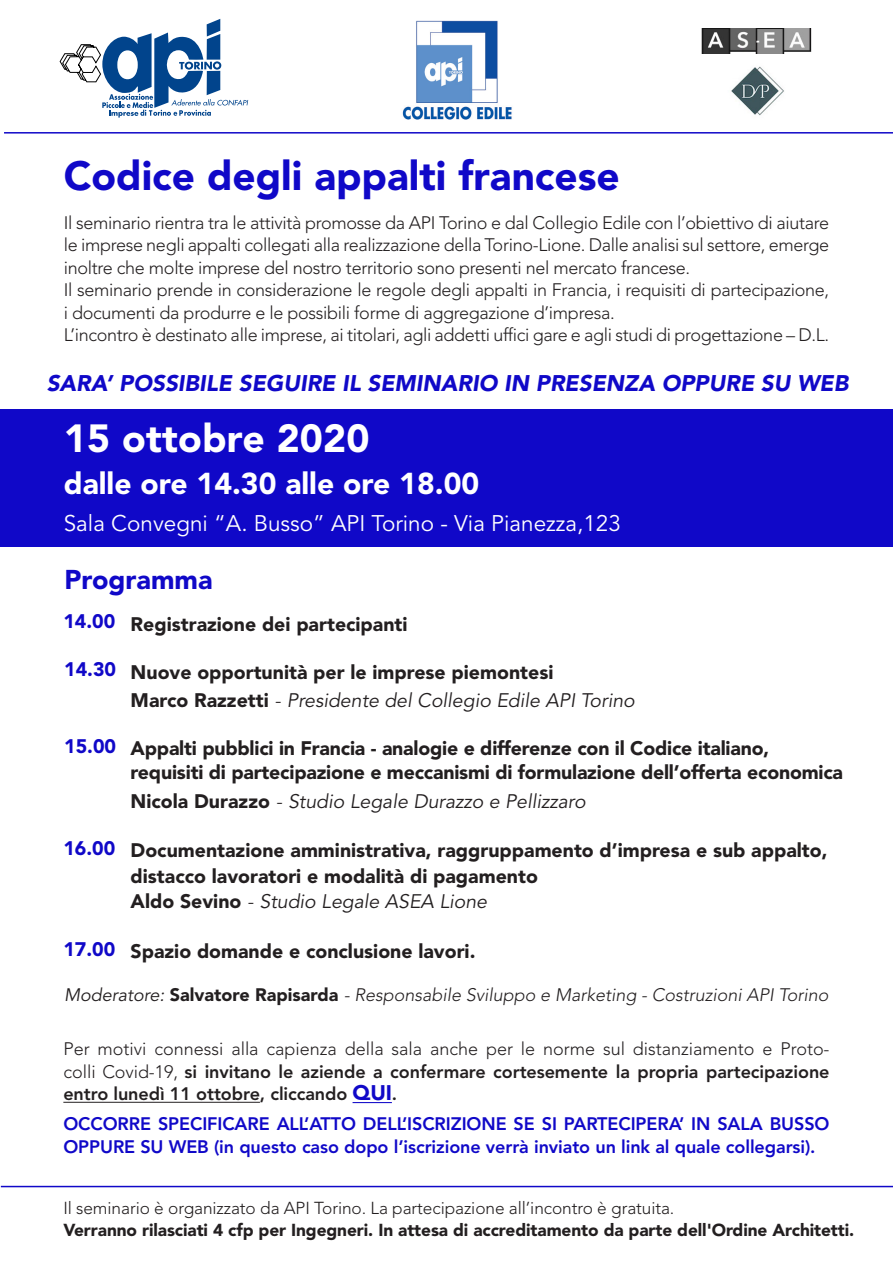
<style>
.page{position:relative;width:893px;height:1263px;background:#fff}
.page>*{position:absolute;margin:0;border:0;box-sizing:border-box;transform-origin:0 0}
.paragrafo_titoli_PRV{font:900 40.5px "Avenir LT Std";color:#1008c8}
.paragrafo_titoli_PRV-2{font:900 39px "Avenir LT Std";letter-spacing:.005em;color:#fff}
.paragrafo_titoli_PRV-3{font:900 30px "Avenir LT Std";color:#fff}
.paragrafo_titoli_PRV-4{font:900 27px "Avenir LT Std";color:#1008c8}
.paragrafo_titoli_PRV-5{font:italic 900 22.5px "Avenir LT Std";color:#1008c8}
.paragrafo_titoli_PRV-6{font:22.5px "Avenir LT Std";color:#fff}
.paragrafo_titoli_PRV-7{font:900 19.5px/25.5px "Avenir LT Std";color:#231f20}
.paragrafo_titoli_PRV-8{font:italic 19.5px "Avenir LT Std";color:#231f20}
.paragrafo_titoli_PRV-9{font:900 19.5px "Avenir LT Std";color:#1008c8}
.paragrafo_titoli_PRV-10{font:300 18px/22.5px "Avenir LT Std";letter-spacing:-.02em;color:#231f20;text-align:justify}
.paragrafo_titoli_PRV-11{font:800 18px/22.5px "Avenir LT Std";letter-spacing:-.005em;color:#231f20;text-align:justify}
.paragrafo_titoli_PRV-12{font:800 18px/22.5px "Avenir LT Std";letter-spacing:-.005em;color:#1008c8}
.paragrafo_titoli_PRV-13{font:italic 300 18px "Avenir LT Std";color:#231f20}
.paragrafo_titoli_PRV-14{font:900 17.25px "Avenir LT Std";letter-spacing:-.005em;color:#231f20}
.paragrafo_titoli_PRV-15{font:300 17.25px "Avenir LT Std";letter-spacing:-.005em;color:#231f20}
.s1{font-weight:900;font-style:normal}
.s2{font-weight:300}
.s3{font-weight:400}
.s4{font-weight:900;font-size:21px;color:#1008c8}
</style>
<div class="page">
<div style="left:0;top:409px;width:893px;height:138px;background:#1008c8"></div>
<hr style="left:4px;top:132px;width:889px;height:2px;background:#1008c8">
<hr style="left:1px;top:1186px;width:892px;height:1px;background:#1008c8">
<img style="left:701px;top:29px;width:111px;height:25px">
<img style="left:731px;top:66px;width:53px;height:50px">
<img style="left:402px;top:20px;width:110px;height:100px">
<svg style="left:59px;top:19px;width:189px;height:99px"></svg>
<hr style="left:63px;top:1102px;width:197px;height:1px;background:#231f20">
<hr style="left:353px;top:1102px;width:39px;height:1px;background:#1008c8">
<p class="paragrafo_titoli_PRV" style="left:64px;top:152px;width:557px">Codice degli appalti francese</p>
<p class="paragrafo_titoli_PRV-10" style="left:64px;top:211px;width:767px">Il seminario rientra tra le attività promosse da API Torino e dal Collegio Edile con l’obiettivo di aiutare le imprese negli appalti collegati alla realizzazione della Torino-Lione. Dalle analisi sul settore, emerge inoltre che molte imprese del nostro territorio sono presenti nel mercato francese.</p>
<p class="paragrafo_titoli_PRV-10" style="left:64px;top:279px;width:767px">Il seminario prende in considerazione le regole degli appalti in Francia, i requisiti di partecipazione, i documenti da produrre e le possibili forme di aggregazione d’impresa.</p>
<p class="paragrafo_titoli_PRV-10" style="left:64px;top:324px;width:767px">L’incontro è destinato alle imprese, ai titolari, agli addetti uffici gare e agli studi di progettazione – D.L.</p>
<p class="paragrafo_titoli_PRV-5" style="left:47px;top:370px;width:803px">SARA’ POSSIBILE SEGUIRE IL SEMINARIO IN PRESENZA OPPURE SU WEB</p>
<p class="paragrafo_titoli_PRV-2" style="left:64px;top:415px;width:307px">15 ottobre 2020</p>
<p class="paragrafo_titoli_PRV-3" style="left:64px;top:466px;width:417px">dalle ore 14.30 alle ore 18.00</p>
<p class="paragrafo_titoli_PRV-6" style="left:64px;top:510px;width:559px">Sala Convegni “A. Busso” API Torino - Via Pianezza,123</p>
<p class="paragrafo_titoli_PRV-4" style="left:65px;top:563px;width:149px">Programma</p>
<p class="paragrafo_titoli_PRV-9" style="left:63px;top:609px;width:53px">14.00</p>
<p class="paragrafo_titoli_PRV-7" style="left:131px;top:611px;width:278px">Registrazione dei partecipanti</p>
<p class="paragrafo_titoli_PRV-7" style="left:131px;top:659px;width:424px">Nuove opportunità per le imprese piemontesi</p>
<p class="paragrafo_titoli_PRV-8" style="left:131px;top:689px;width:506px"><span class="s1">Marco Razzetti</span> <span class="s2">-</span> Presidente del Collegio Edile API Torino</p>
<p class="paragrafo_titoli_PRV-7" style="left:131px;top:736px;width:640px">Appalti pubblici in Francia - analogie e differenze con il Codice italiano,</p>
<p class="paragrafo_titoli_PRV-7" style="left:131px;top:760px;width:714px">requisiti di partecipazione e meccanismi di formulazione dell’offerta economica</p>
<p class="paragrafo_titoli_PRV-8" style="left:131px;top:790px;width:456px"><span class="s1">Nicola Durazzo</span> <span class="s2">-</span> Studio Legale Durazzo e Pellizzaro</p>
<p class="paragrafo_titoli_PRV-7" style="left:131px;top:838px;width:698px">Documentazione amministrativa, raggruppamento d’impresa e sub appalto, distacco lavoratori e modalità di pagamento</p>
<p class="paragrafo_titoli_PRV-8" style="left:131px;top:890px;width:358px"><span class="s1">Aldo Sevino</span> <span class="s2">-</span> Studio Legale ASEA Lione</p>
<p class="paragrafo_titoli_PRV-7" style="left:131px;top:938px;width:346px">Spazio domande e conclusione lavori.</p>
<p class="paragrafo_titoli_PRV-9" style="left:64px;top:658px;width:53px">14.30</p>
<p class="paragrafo_titoli_PRV-9" style="left:64px;top:734px;width:53px">15.00</p>
<p class="paragrafo_titoli_PRV-9" style="left:63px;top:836px;width:53px">16.00</p>
<p class="paragrafo_titoli_PRV-9" style="left:63px;top:937px;width:53px">17.00</p>
<p class="paragrafo_titoli_PRV-13" style="left:64px;top:984px;width:766px"><span class="s3">Moderatore:</span> <span class="s1">Salvatore Rapisarda</span> - Responsabile Sviluppo e Marketing - Costruzioni API Torino</p>
<p class="paragrafo_titoli_PRV-11" style="left:63px;top:1038px;width:768px"><span class="s2">Per motivi connessi alla capienza della sala anche per le norme sul distanziamento e Proto&shy;colli Covid-19,</span> si invitano le aziende a confermare cortesemente la propria partecipazione entro lunedì 11 ottobre, cliccando <span class="s4">QUI</span>.</p>
<p class="paragrafo_titoli_PRV-12" style="left:63px;top:1113px;width:768px">OCCORRE SPECIFICARE ALL’ATTO DELL’ISCRIZIONE SE SI PARTECIPERA’ IN SALA BUSSO<br>OPPURE SU WEB (in questo caso dopo l’iscrizione verrà inviato un link al quale collegarsi).</p>
<p class="paragrafo_titoli_PRV-15" style="left:63px;top:1197px;width:613px">Il seminario è organizzato da API Torino. La partecipazione all’incontro è gratuita.</p>
<p class="paragrafo_titoli_PRV-14" style="left:63px;top:1220px;width:792px">Verranno rilasciati 4 cfp per Ingegneri. In attesa di accreditamento da parte dell'Ordine Architetti.</p>
</div>
